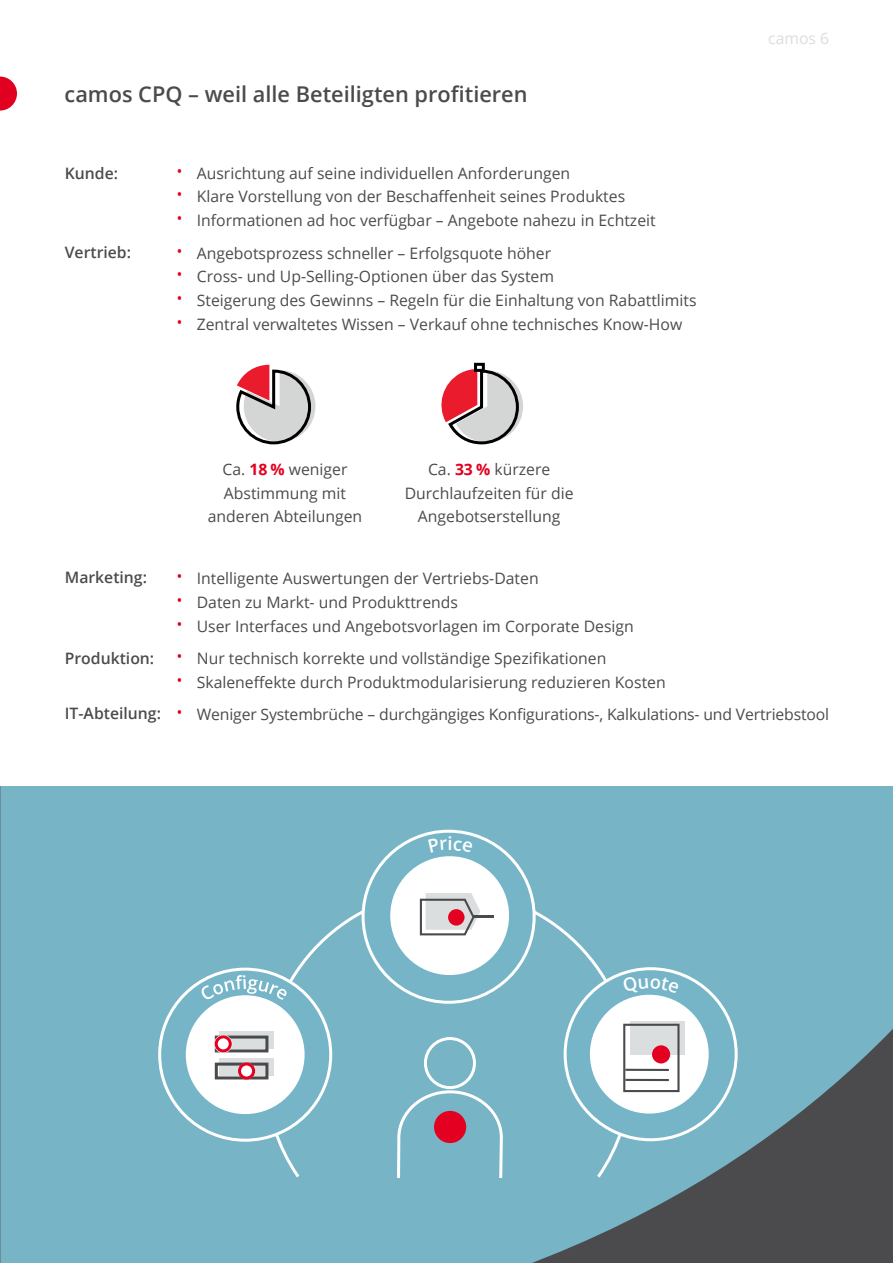
<style>
.page{position:relative;width:893px;height:1263px;background:#fff}
.page>*{position:absolute;margin:0;border:0;box-sizing:border-box;transform-origin:0 0}
._03_Überschrift_2_themenspezifisch{font:600 21.75px "Open Sans";color:#4b4b4d}
.t1{font:600 18.45px "Open Sans";color:#fff}
._04_Fließtext_zentriert{font:15.75px/23.7px "Open Sans";color:#4b4b4d;text-align:center}
._04_Fließtext{font:600 15.75px "Open Sans";color:#4b4b4d}
._05_Grafik_Überschrift{font:15.75px "Open Sans";color:#dcddde}
.s1{font-weight:300;font-size:21.75px;color:#e20020}
.s2{font-weight:700;color:#e20020}
</style>
<div class="page">
<svg style="left:0;top:786px;width:893px;height:477px;background:#71a7b7"></svg>
<svg style="left:236px;top:365px;width:79px;height:80px"></svg>
<div style="left:474px;top:363px;width:11px;height:9px;border:3px solid #000"></div>
<svg style="left:441px;top:368px;width:82px;height:77px"></svg>
<svg style="left:0;top:77px;width:17px;height:34px"></svg>
<div style="left:263px;top:887px;width:371px;height:294px;background:#76b4c6"></div>
<div style="left:565px;top:969px;width:171px;height:171px;background:#75b5c7;border-radius:50%"></div>
<div style="left:363px;top:831px;width:171px;height:171px;background:#75b5c7;border-radius:50%"></div>
<div style="left:160px;top:969px;width:171px;height:171px;background:#75b5c7;border-radius:50%"></div>
<div style="left:186px;top:995px;width:119px;height:119px;background:#fff;border-radius:50%"></div>
<div style="left:590px;top:995px;width:119px;height:118px;background:#fff;border-radius:50%"></div>
<div style="left:390px;top:856px;width:119px;height:119px;background:#fff;border-radius:50%"></div>
<svg style="left:395px;top:1089px;width:109px;height:92px;background:#80b9ca"></svg>
<div style="left:434px;top:1111px;width:32px;height:32px;background:#e30021;border-radius:50%"></div>
<div style="left:424px;top:1037px;width:52px;height:52px;border:3px solid #fff;border-radius:50%"></div>
<div style="left:219px;top:1030px;width:54px;height:18px;background:#dbdede"></div>
<div style="left:215px;top:1035px;width:53px;height:17px;border:3px solid #4a4a4d"></div>
<div style="left:219px;top:1057px;width:54px;height:18px;background:#dbdede"></div>
<div style="left:215px;top:1062px;width:53px;height:17px;border:3px solid #4a4a4d"></div>
<svg style="left:214px;top:1035px;width:18px;height:18px"></svg>
<div style="left:215px;top:1035px;width:17px;height:17px;border:3px solid #e30021;border-radius:50%"></div>
<div style="left:238px;top:1063px;width:17px;height:16px;background:#fff;border-radius:50%"></div>
<div style="left:238px;top:1062px;width:17px;height:17px;border:3px solid #e30021;border-radius:50%"></div>
<svg style="left:631px;top:1021px;width:54px;height:33px"></svg>
<svg style="left:623px;top:1024px;width:56px;height:68px"></svg>
<svg style="left:420px;top:893px;width:60px;height:42px"></svg>
<div style="left:448px;top:909px;width:17px;height:16px;background:#e30021;border-radius:50%"></div>
<hr style="left:473px;top:916px;width:20px;height:2px;background:#4a4a4d">
<svg style="left:202px;top:975px;width:85px;height:25px"></svg>
<p class="_03_Überschrift_2_themenspezifisch" style="left:65px;top:79px;width:465px">camos CPQ – weil alle Beteiligten profitieren</p>
<p class="_04_Fließtext" style="left:65px;top:162px;width:55px">Kunde:</p>
<p class="_04_Fließtext" style="left:65px;top:242px;width:68px">Vertrieb:</p>
<p class="_04_Fließtext_zentriert" style="left:176px;top:161px;width:396px"><span class="s1">•</span> Ausrichtung auf seine individuellen Anforderungen</p>
<p class="_04_Fließtext_zentriert" style="left:176px;top:184px;width:451px"><span class="s1">•</span> Klare Vorstellung von der Beschaffenheit seines Produktes</p>
<p class="_04_Fließtext_zentriert" style="left:176px;top:208px;width:482px"><span class="s1">•</span> Informationen ad hoc verfügbar – Angebote nahezu in Echtzeit</p>
<p class="_04_Fließtext_zentriert" style="left:176px;top:241px;width:377px"><span class="s1">•</span> Angebotsprozess schneller – Erfolgsquote höher</p>
<p class="_04_Fließtext_zentriert" style="left:176px;top:264px;width:380px"><span class="s1">•</span> Cross- und Up-Selling-Optionen über das System</p>
<p class="_04_Fließtext_zentriert" style="left:176px;top:288px;width:523px"><span class="s1">•</span> Steigerung des Gewinns – Regeln für die Einhaltung von Rabattlimits</p>
<p class="_04_Fließtext_zentriert" style="left:176px;top:312px;width:508px"><span class="s1">•</span> Zentral verwaltetes Wissen – Verkauf ohne technisches Know-How</p>
<p class="_04_Fließtext_zentriert" style="left:208px;top:457px;width:156px">Ca. <span class="s2">18 %</span> weniger<br>Abstimmung mit anderen Abteilungen</p>
<p class="_04_Fließtext_zentriert" style="left:405px;top:457px;width:170px">Ca. <span class="s2">33 %</span> kürzere<br>Durchlaufzeiten für die<br>Angebotserstellung</p>
<p class="_05_Grafik_Überschrift" style="left:768px;top:27px;width:63px">camos 6</p>
<p class="_04_Fließtext" style="left:65px;top:567px;width:84px">Marketing:</p>
<p class="_04_Fließtext" style="left:65px;top:647px;width:91px">Produktion:</p>
<p class="_04_Fließtext" style="left:65px;top:703px;width:98px">IT-Abteilung:</p>
<p class="_04_Fließtext_zentriert" style="left:176px;top:566px;width:365px"><span class="s1">•</span> Intelligente Auswertungen der Vertriebs-Daten</p>
<p class="_04_Fließtext_zentriert" style="left:176px;top:590px;width:284px"><span class="s1">•</span> Daten zu Markt- und Produkttrends</p>
<p class="_04_Fließtext_zentriert" style="left:176px;top:614px;width:460px"><span class="s1">•</span> User Interfaces und Angebotsvorlagen im Corporate Design</p>
<p class="_04_Fließtext_zentriert" style="left:176px;top:646px;width:432px"><span class="s1">•</span> Nur technisch korrekte und vollständige Spezifikationen</p>
<p class="_04_Fließtext_zentriert" style="left:176px;top:670px;width:492px"><span class="s1">•</span> Skaleneffekte durch Produktmodularisierung reduzieren Kosten</p>
<p class="_04_Fließtext_zentriert" style="left:176px;top:702px;width:655px"><span class="s1">•</span> Weniger Systembrüche – durchgängiges Konfigurations-, Kalkulations- und Vertriebstool</p>
<p class="t1" style="left:448px;top:830px;width:7px">i</p>
</div>
